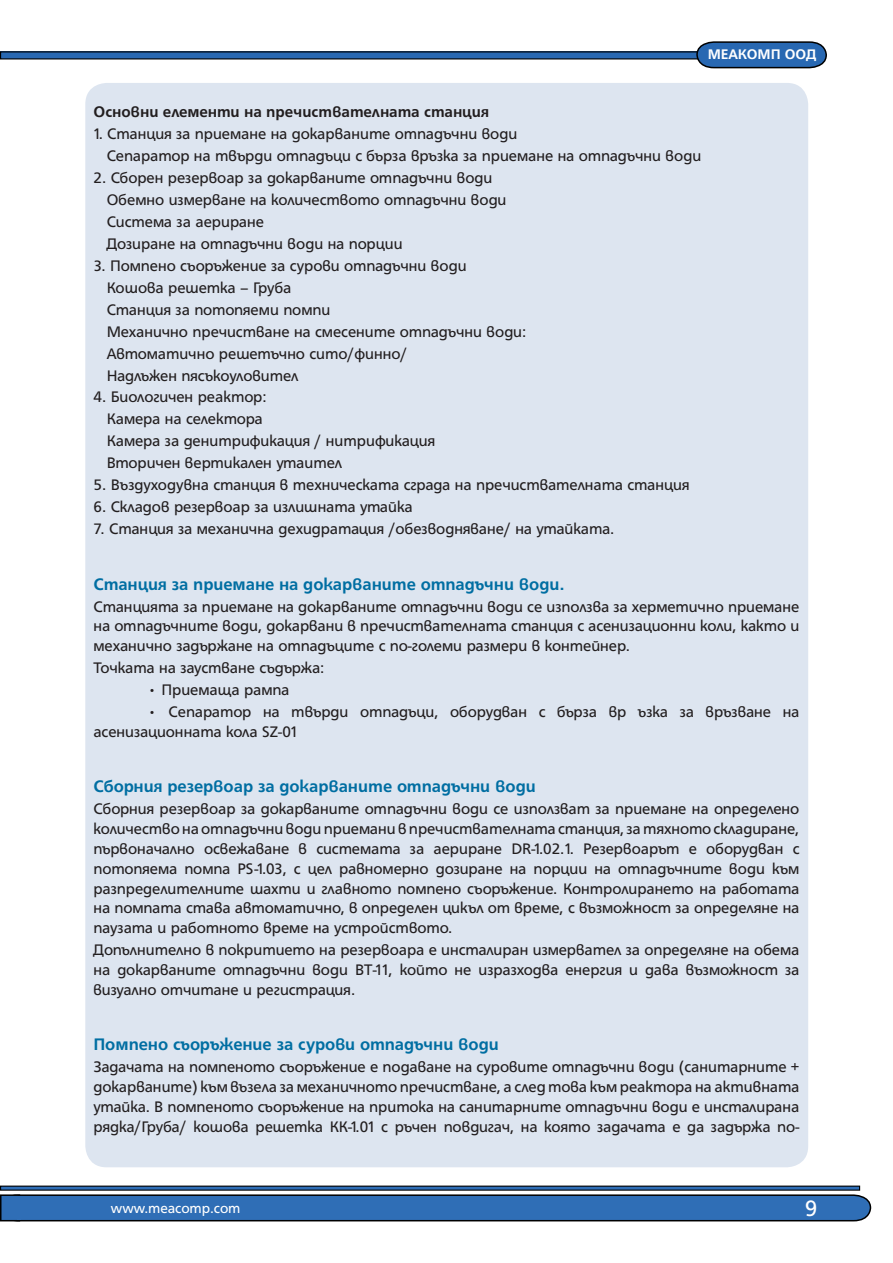
<style>
.page{position:relative;width:893px;height:1263px;background:#fff}
.page>*{position:absolute;margin:0;border:0;box-sizing:border-box;transform-origin:0 0}
.t1{font:24px "Grotesk HS Bg";color:#fff}
.t2{font:700 18px "Grotesk HS Bg";color:#006ea2}
.t3{font:16.5px/19.8px "Grotesk HS Bg";letter-spacing:-.005em;color:#221e1f}
.t4{font:700 16.5px "Grotesk HS Bg";color:#221e1f}
.t5{font:15px "Grotesk HS Bg";color:#fff}
.t6{font:700 15px "Grotesk HS Bg";color:#fff}
</style>
<div class="page">
<div style="left:85px;top:83px;width:723px;height:1084px;background:#dde5f0;border-radius:21px"></div>
<svg style="left:0;top:1194px;width:872px;height:28px;background:#3267a5"></svg>
<div style="left:1px;top:1195px;width:18px;height:26px;background:#2f6eb6"></div>
<div style="left:0;top:1194px;width:20px;height:27px;border:2px solid #000"></div>
<div style="left:1px;top:52px;width:814px;height:7px;background:#2868b2"></div>
<svg style="left:695px;top:41px;width:132px;height:28px"></svg>
<hr style="left:1px;top:1186px;width:859px;height:4px;background:#2f6eb6">
<div style="left:0;top:1185px;width:860px;height:6px;border:1px solid #000"></div>
<hr style="left:18px;top:1196px;width:3px;height:24px;background:#2f6eb6">
<p class="t6" style="left:708px;top:46px;width:110px">МЕАКОМП ООД</p>
<p class="t4" style="left:94px;top:103px;width:397px">Основни елементи на пречиствателната станция</p>
<p class="t3" style="left:107px;top:123px;width:596px;line-height:21.9px;text-indent:-13px">1. Станция за приемане на докарваните отпадъчни води<br>Сепаратор на твърди отпадъци с бърза връзка за приемане на отпадъчни води</p>
<p class="t3" style="left:107px;top:167px;width:401px;line-height:21.9px;text-indent:-13px">2. Сборен резервоар за докарваните отпадъчни води Обемно измерване на количеството отпадъчни води Система за аериране<br>Дозиране на отпадъчни води на порции</p>
<p class="t3" style="left:107px;top:255px;width:421px;line-height:21.9px;text-indent:-13px">3. Помпено съоръжение за сурови отпадъчни води Кошова решетка – Груба<br>Станция за потопяеми помпи<br>Механично пречистване на смесените отпадъчни води:<br>Автоматично решетъчно сито/финно/<br>Надлъжен пясъкоуловител</p>
<p class="t3" style="left:107px;top:386px;width:330px;line-height:21.9px;text-indent:-13px">4. Биологичен реактор:<br>Камера на селектора<br>Камера за денитрификация / нитрификация<br>Вторичен вертикален утаител</p>
<p class="t3" style="left:94px;top:475px;width:597px">5. Въздуходувна станция в техническата сграда на пречиствателната станция</p>
<p class="t3" style="left:94px;top:497px;width:321px">6. Складов резервоар за излишната утайка</p>
<p class="t3" style="left:94px;top:519px;width:522px">7. Станция за механична дехидратация /обезводняване/ на утайката.</p>
<p class="t2" style="left:94px;top:574px;width:472px">Cтанция за приемане на докарваните отпадъчни води.</p>
<p class="t3" style="left:94px;top:597px;width:707px;text-align:justify">Станцията за приемане на докарваните отпадъчни води се използва за херметично приемане на отпадъчните води, докарвани в пречиствателната станция с асенизационни коли, както и механично задържане на отпадъците с по-големи размери в контейнер.</p>
<p class="t3" style="left:94px;top:658px;width:232px">Точката на заустване съдържа:</p>
<p class="t3" style="left:148px;top:680px;width:143px">• Приемаща рампа</p>
<p class="t3" style="left:94px;top:702px;width:707px;text-indent:54px">• Сепаратор на твърди отпадъци, оборудван с бърза вр ъзка за връзване на асенизационната кола SZ-01</p>
<p class="t2" style="left:94px;top:777px;width:444px">Cборния резервоар за докарваните отпадъчни води</p>
<p class="t3" style="left:94px;top:799px;width:707px;text-align:justify">Сборния резервоар за докарваните отпадъчни води се използват за приемане на определено количество на отпадъчни води приемани в пречиствателната станция, за тяхното складиране, първоначално освежаване в системата за аериране DR-1.02.1. Резервоарът е оборудван с потопяема помпа PS-1.03, с цел равномерно дозиране на порции на отпадъчните води към разпределителните шахти и главното помпено съоръжение. Контролирането на работата на помпата става автоматично, в определен цикъл от време, с възможност за определяне на паузата и работното време на устройството.</p>
<p class="t3" style="left:94px;top:940px;width:707px;text-align:justify">Допълнително в покритието на резервоара е инсталиран измервател за определяне на обема на докарваните отпадъчни води BT-11, който не изразходва енергия и дава възможност за визуално отчитане и регистрация.</p>
<p class="t2" style="left:94px;top:1035px;width:407px">Помпено съоръжение за сурови отпадъчни води</p>
<p class="t3" style="left:94px;top:1057px;width:707px;text-align:justify">Задачата на помпеното съоръжение е подаване на суровите отпадъчни води (санитарните + докарваните) към възела за механичното пречистване, а след това към реактора на активната утайка. В помпеното съоръжение на притока на санитарните отпадъчни води е инсталирана рядка/Груба/ кошова решетка KK-1.01 с ръчен повдигач, на която задачата е да задържа по-</p>
<p class="t5" style="left:111px;top:1201px;width:131px">www.meacomp.com</p>
<h1 class="t1" style="left:805px;top:1197px;width:14px">9</h1>
</div>
